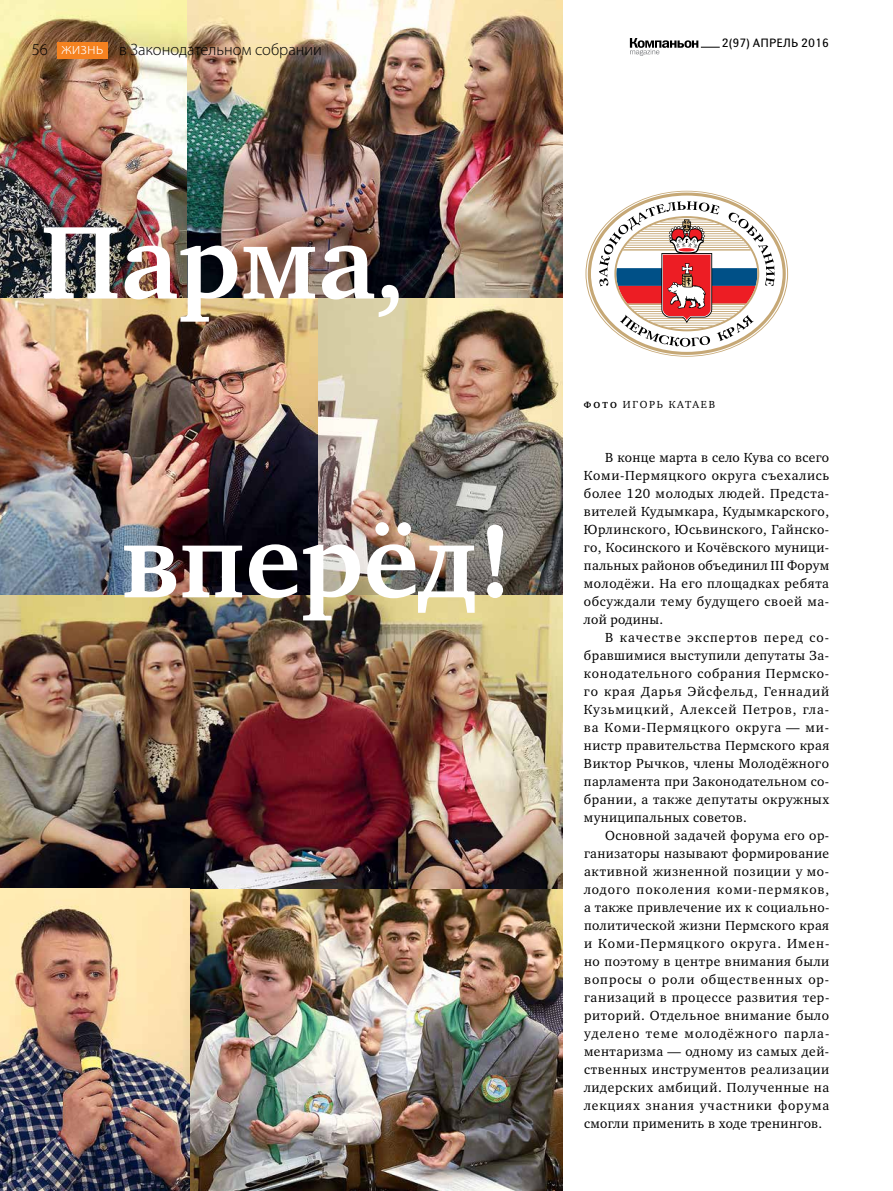
<style>
.page{position:relative;width:893px;height:1191px;background:#fff}
.page>*{position:absolute;margin:0;border:0;box-sizing:border-box;transform-origin:0 0}
.t1{font:700 106.05px "Charter ITC";color:#fff}
.t2{font:300 16.5px "Myriad Pro";color:#000}
.t3{font:13.5px/18px "Charter ITC";letter-spacing:.04em;color:#000;text-align:justify}
.t4{font:12px "Yanus";letter-spacing:.01em;color:#000}
.t5{font:10.5px "Charter ITC";letter-spacing:.16em;color:#000}
.s1{color:#fff}
.s2{font-weight:700;font-size:9px}
</style>
<div class="page">
<img style="left:318px;top:297px;width:245px;height:298px">
<img style="left:0;top:297px;width:318px;height:298px">
<img style="left:0;top:0;width:189px;height:298px">
<img style="left:187px;top:0;width:376px;height:297px">
<img style="left:0;top:595px;width:563px;height:294px">
<img style="left:190px;top:889px;width:373px;height:302px">
<img style="left:0;top:889px;width:190px;height:302px">
<svg style="left:588px;top:192px;width:198px;height:163px"></svg>
<svg style="left:630px;top:38px;width:90px;height:18px"></svg>
<div style="left:57px;top:42px;width:51px;height:17px;background:#f58220"></div>
<p class="t2" style="left:32px;top:40px;width:18px">56</p>
<p class="t2" style="left:62px;top:40px;width:262px"><span class="s1">жизнь</span> в Законодательном собрании</p>
<h1 class="t1" style="left:40px;top:197px;width:367px">Парма,</h1>
<h1 class="t1" style="left:122px;top:495px;width:393px">вперёд!</h1>
<p class="t4" style="left:722px;top:36px;width:109px">2(97) АПРЕЛЬ 2016</p>
<p class="t5" style="left:584px;top:398px;width:133px"><span class="s2">ФОТО</span> ИГОРЬ КАТАЕВ</p>
<p class="t3" style="left:584px;top:448px;width:247px;text-indent:21px">В конце марта в село Кува со всего Коми-Пермяцкого округа съехались более 120 молодых людей. Предста&shy;вителей Кудымкара, Кудымкарского, Юрлинского, Юсьвинского, Гайнско&shy;го, Косинского и Кочёвского муници&shy;пальных районов объединил III Форум молодёжи. На его площадках ребята обсуждали тему будущего своей ма&shy;лой родины.</p>
<p class="t3" style="left:584px;top:628px;width:247px;text-indent:21px">В качестве экспертов перед со&shy;бравшимися выступили депутаты За&shy;конодательного собрания Пермско&shy;го края Дарья Эйсфельд, Геннадий Кузьмицкий, Алексей Петров, гла&shy;ва Коми-Пермяцкого округа — ми&shy;нистр правительства Пермского края Виктор Рычков, члены Молодёжного парламента при Законодательном со&shy;брании, а также депутаты окружных муниципальных советов.</p>
<p class="t3" style="left:584px;top:826px;width:247px;text-indent:21px">Основной задачей форума его ор&shy;ганизаторы называют формирование активной жизненной позиции у мо&shy;лодого поколения коми-пермяков, а также привлечение их к социально&shy;политической жизни Пермского края и Коми-Пермяцкого округа. Имен&shy;но поэтому в центре внимания были вопросы о роли общественных ор&shy;ганизаций в процессе развития тер&shy;риторий. Отдельное внимание было уделено теме молодёжного парла&shy;ментаризма — одному из самых дей&shy;ственных инструментов реализации лидерских амбиций. Полученные на лекциях знания участники форума смогли применить в ходе тренингов.</p>
</div>
